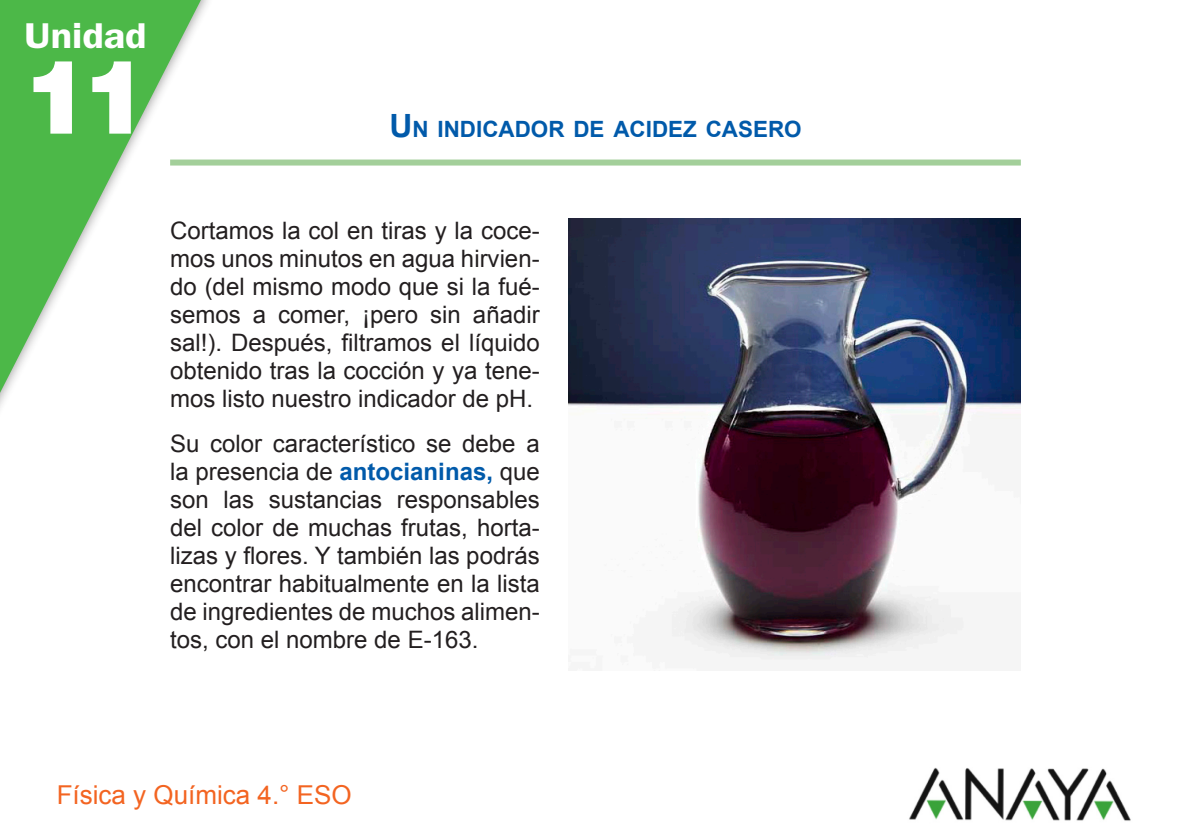
<style>
.page{position:relative;width:1191px;height:840px;background:#fff}
.page>*{position:absolute;margin:0;border:0;box-sizing:border-box;transform-origin:0 0}
.t1{font:900 103.6px "Helvetica Neue LT Std";color:#fff}
.t2{font:600 36px "ITC Franklin Gothic Std";color:#fff;scale:1.1 1}
.Pie_asignatura{font:26px "Arial";color:#f36421}
.Texto_sin_filete{font:24px/28px "Arial";color:#231f20;text-align:justify}
.Titulo_general{font:700 22.4px "Arial";color:#015aaa}
.s1{font-size:32px}
.s2{font-weight:700;color:#015aaa}
</style>
<div class="page">
<img style="left:909px;top:767px;width:222px;height:54px">
<svg style="left:0;top:0;width:204px;height:408px"></svg>
<div style="left:170px;top:159px;width:850px;height:6px;background:#a3cf9a"></div>
<img style="left:568px;top:218px;width:452px;height:442px">
<p class="t2" style="left:25px;top:14px;width:112px">Unidad</p>
<p class="t1" style="left:21px;top:35px;width:130px">11</p>
<p class="Titulo_general" style="left:389px;top:116px;width:414px"><span class="s1">U</span>N INDICADOR DE ACIDEZ CASERO</p>
<p class="Texto_sin_filete" style="left:170px;top:216px;width:371px">Cortamos la col en tiras y la coce&shy;mos unos minutos en agua hirvien&shy;do (del mismo modo que si la fué&shy;semos a comer, ¡pero sin añadir sal!). Después, filtramos el líquido obtenido tras la cocción y ya tene&shy;mos listo nuestro indicador de pH.</p>
<p class="Texto_sin_filete" style="left:170px;top:429px;width:371px">Su color característico se debe a la presencia de <span class="s2">antocianinas,</span> que son las sustancias responsables del color de muchas frutas, horta&shy;lizas y flores. Y también las podrás encontrar habitualmente en la lista de ingredientes de muchos alimen&shy;tos, con el nombre de E-163.</p>
<p class="Pie_asignatura" style="left:57px;top:779px;width:297px">Física y Química 4.° ESO</p>
</div>
